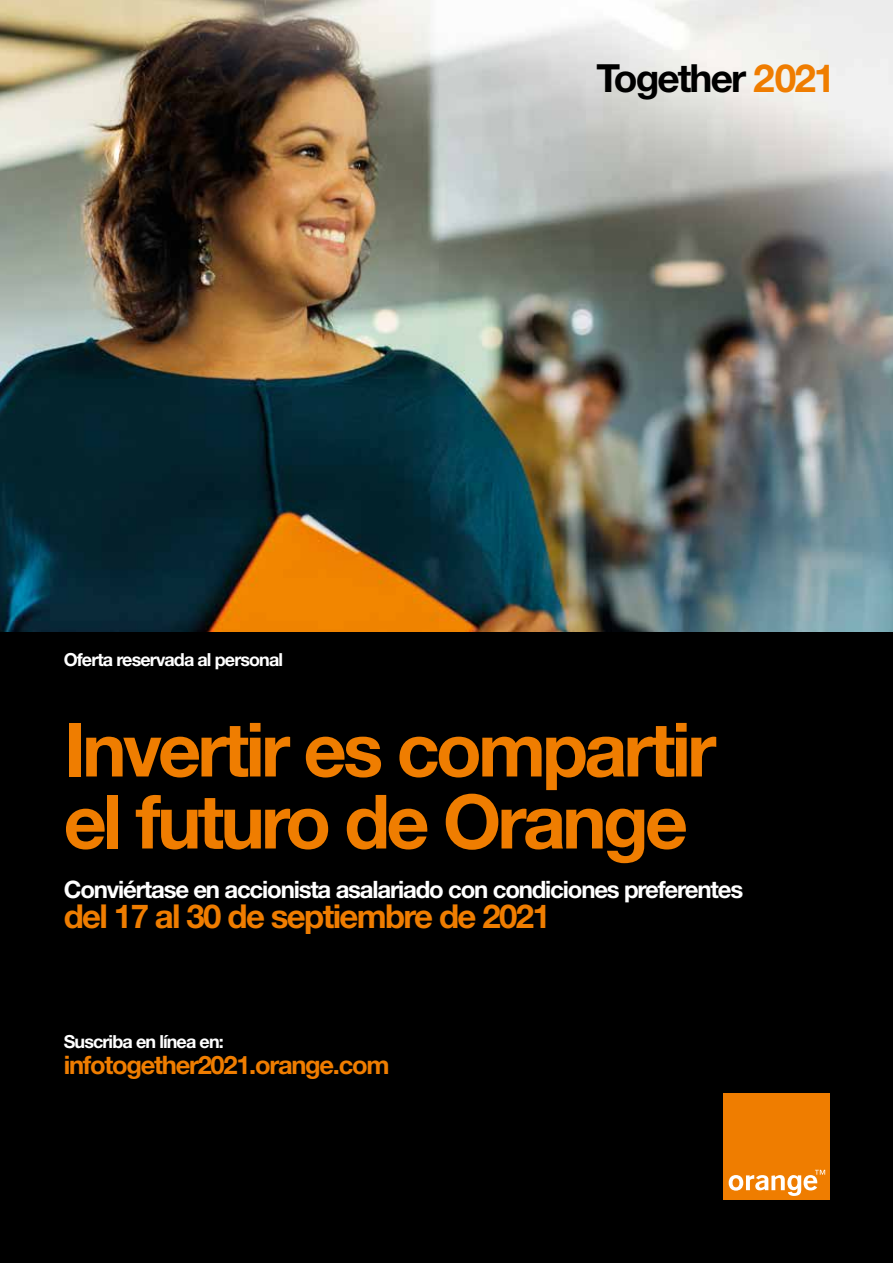
<style>
.page{position:relative;width:893px;height:1263px;background:#fff}
.page>*{position:absolute;margin:0;border:0;box-sizing:border-box;transform-origin:0 0}
.t1{font:700 75px/72px "Helvetica Neue LT Std";letter-spacing:-.05em;color:#ef7d00}
.t2{font:700 38.85px "Helvetica Neue LT Std";letter-spacing:-.05em;color:#000}
.t3{font:700 33px "Helvetica Neue LT Std";letter-spacing:-.05em;color:#ef7d00}
.t4{font:700 25.5px "Helvetica Neue LT Std";letter-spacing:-.05em;color:#ef7d00}
.t5{font:700 24px "Helvetica Neue LT Std";letter-spacing:-.05em;color:#fff}
.t6{font:700 18px "Helvetica Neue LT Std";letter-spacing:-.05em;color:#fff}
.s1{color:#ef7d00}
</style>
<div class="page">
<div style="left:0;top:631px;width:893px;height:632px;background:#000"></div>
<img style="left:0;top:0;width:893px;height:631px">
<div style="left:723px;top:1093px;width:106px;height:106px;background:#ef7d00"></div>
<svg style="left:729px;top:1170px;width:96px;height:26px"></svg>
<p class="t6" style="left:64px;top:648px;width:221px">Oferta reservada al personal</p>
<h2 class="t2" style="left:596px;top:54px;width:241px">Together <span class="s1">2021</span></h2>
<h1 class="t1" style="left:64px;top:712px;width:654px">Invertir es compartir el futuro de Orange</h1>
<p class="t5" style="left:64px;top:874px;width:681px">Conviértase en accionista asalariado con condiciones preferentes</p>
<h3 class="t3" style="left:64px;top:895px;width:488px">del 17 al 30 de septiembre de 2021</h3>
<p class="t6" style="left:64px;top:1031px;width:161px">Suscriba en línea en:</p>
<p class="t4" style="left:64px;top:1049px;width:327px">infotogether2021.orange.com</p>
</div>
